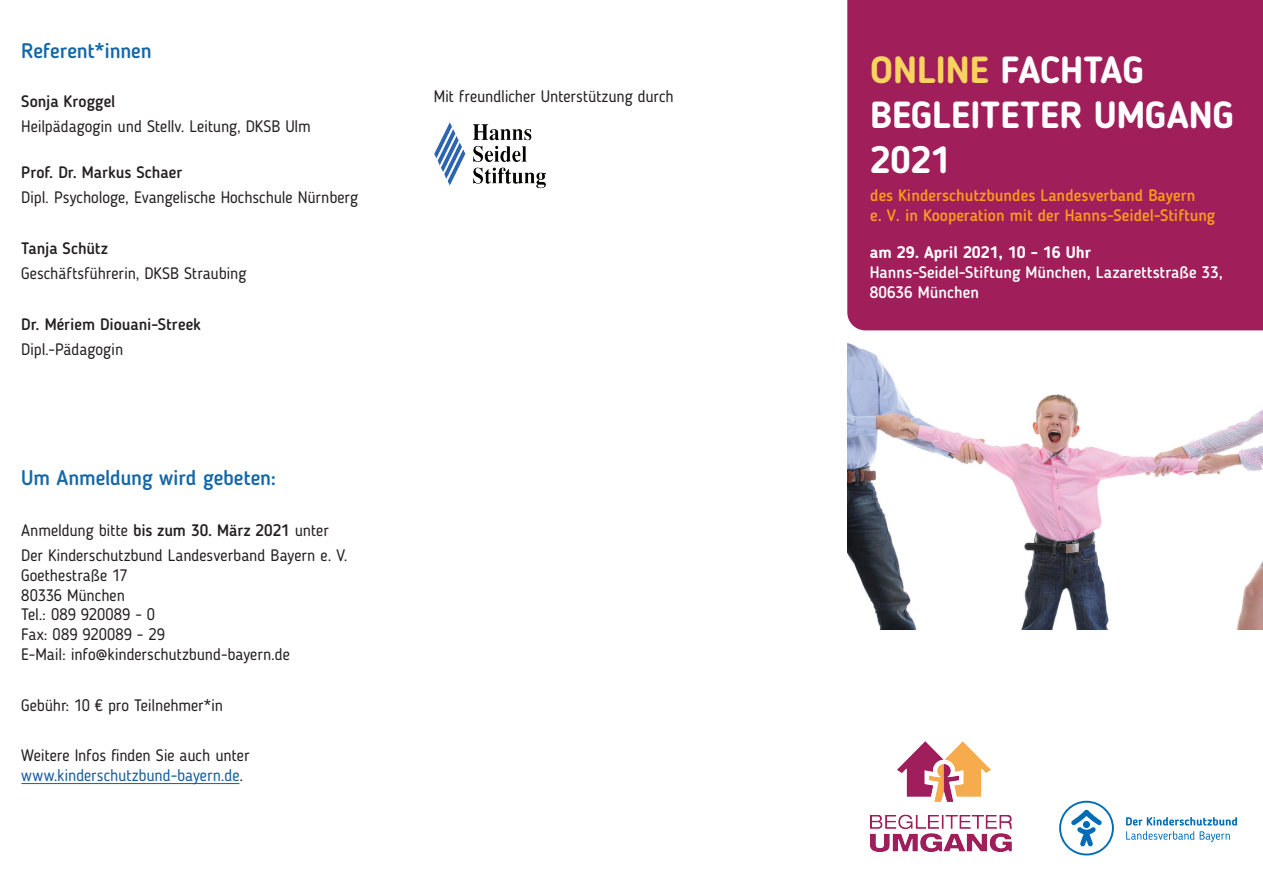
<style>
.page{position:relative;width:1263px;height:893px;background:#fff}
.page>*{position:absolute;margin:0;border:0;box-sizing:border-box;transform-origin:0 0}
.t1{font:700 37.5px/45px "Blogger Sans";color:#fff}
.t2{font:500 21px "Blogger Sans";letter-spacing:-.01em;color:#1467a8}
.t3{font:16.5px/19.8px "Blogger Sans";letter-spacing:-.005em;color:#231f20}
.t4{font:500 16.5px/19.8px "Blogger Sans";color:#f89c1c}
.t5{font:500 16.5px "Blogger Sans";color:#231f20}
.t6{font:500 16.5px/19.8px "Blogger Sans";color:#fff}
.t7{font:700 16.5px "Blogger Sans";color:#fff}
.s1{font-weight:500}
.s2{color:#175d9e}
.s3{color:#f7d360}
</style>
<div class="page">
<img style="left:847px;top:330px;width:416px;height:299px">
<hr style="left:21px;top:783px;width:218px;height:1px;background:#175d9e">
<div style="left:847px;top:0;width:416px;height:330px;background:#a01e5a"></div>
<svg style="left:1059px;top:801px;width:55px;height:54px"></svg>
<svg style="left:1126px;top:817px;width:111px;height:25px"></svg>
<img style="left:434px;top:122px;width:112px;height:66px">
<img style="left:870px;top:741px;width:142px;height:110px">
<p class="t2" style="left:21px;top:38px;width:132px">Referent*innen</p>
<p class="t5" style="left:21px;top:91px;width:96px">Sonja Kroggel</p>
<p class="t3" style="left:21px;top:117px;width:291px">Heilpädagogin und Stellv. Leitung, DKSB Ulm</p>
<p class="t5" style="left:21px;top:162px;width:163px">Prof. Dr. Markus Schaer</p>
<p class="t3" style="left:21px;top:187px;width:338px">Dipl. Psychologe, Evangelische Hochschule Nürnberg</p>
<p class="t5" style="left:21px;top:238px;width:88px">Tanja Schütz</p>
<p class="t3" style="left:21px;top:263px;width:227px">Geschäftsführerin, DKSB Straubing</p>
<p class="t5" style="left:21px;top:314px;width:181px">Dr. Mériem Diouani-Streek</p>
<p class="t3" style="left:21px;top:339px;width:104px">Dipl.-Pädagogin</p>
<p class="t2" style="left:21px;top:465px;width:256px">Um Anmeldung wird gebeten:</p>
<p class="t3" style="left:21px;top:517px;width:328px;line-height:25.3px">Anmeldung bitte <span class="s1">bis zum 30. März 2021</span> unter<br>Der Kinderschutzbund Landesverband Bayern e. V.</p>
<p class="t3" style="left:21px;top:565px;width:270px">Goethestraße 17<br>80336 München<br>Tel.: 089 920089 - 0<br>Fax: 089 920089 - 29<br>E-Mail: info@kinderschutzbund-bayern.de</p>
<p class="t3" style="left:21px;top:695px;width:203px">Gebühr: 10 € pro Teilnehmer*in</p>
<p class="t3" style="left:21px;top:746px;width:230px">Weitere Infos finden Sie auch unter <span class="s2">www.kinderschutzbund-bayern.de</span>.</p>
<p class="t3" style="left:434px;top:86px;width:242px">Mit freundlicher Unterstützung durch</p>
<h1 class="t1" style="left:870px;top:47px;width:365px"><span class="s3">ONLINE</span> FACHTAG<br>BEGLEITETER UMGANG<br>2021</h1>
<p class="t4" style="left:870px;top:186px;width:347px">des Kinderschutzbundes Landesverband Bayern<br>e. V. in Kooperation mit der Hanns-Seidel-Stiftung</p>
<p class="t7" style="left:870px;top:242px;width:223px">am 29. April 2021, 10 - 16 Uhr</p>
<p class="t6" style="left:870px;top:262px;width:354px">Hanns-Seidel-Stiftung München, Lazarettstraße 33,<br>80636 München</p>
</div>
